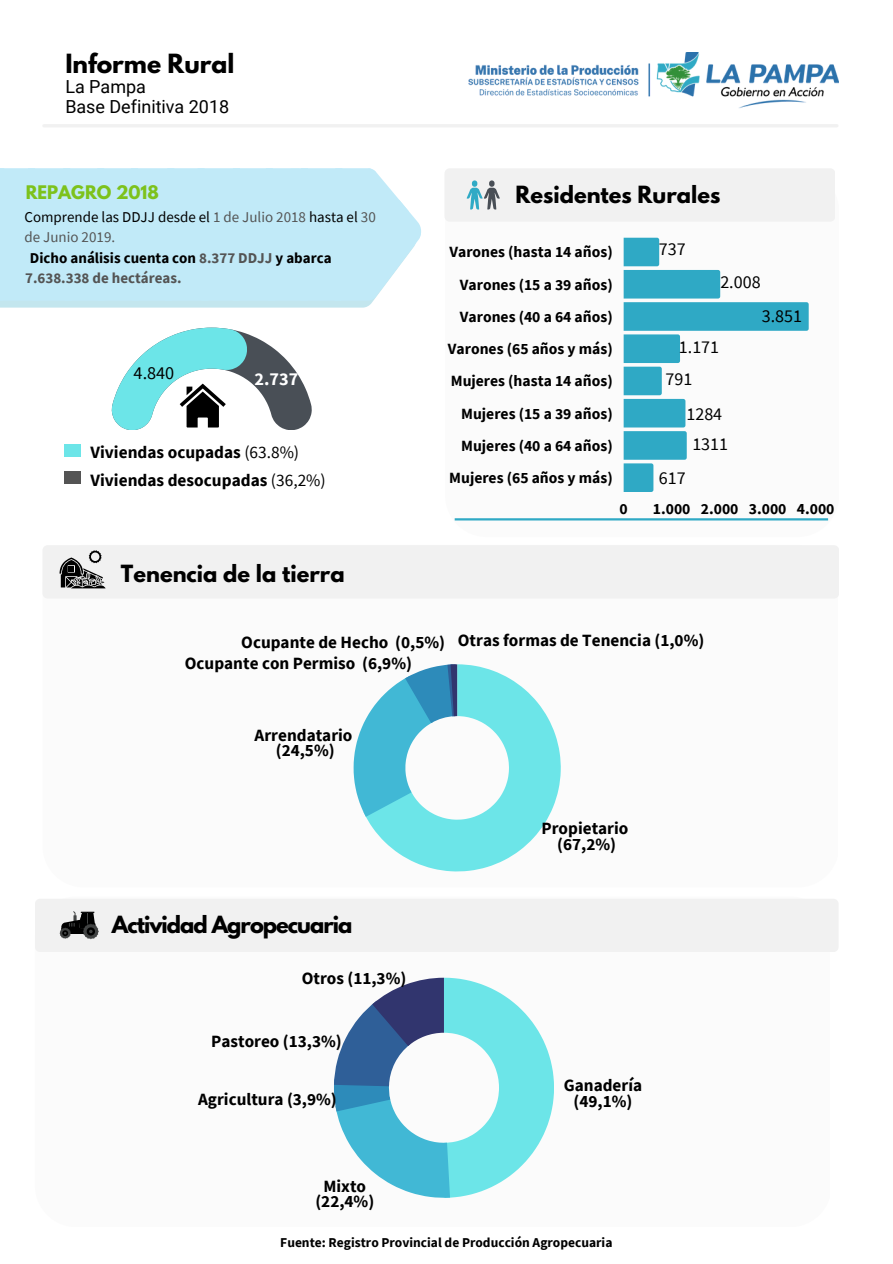
<style>
.page{position:relative;width:893px;height:1264px;background:#fff}
.page>*{position:absolute;margin:0;border:0;box-sizing:border-box;transform-origin:0 0}
.t1{font:700 23.4px "League Spartan";color:#000}
.t2{font:700 21px "League Spartan";color:#000}
.t3{font:700 21px "League Spartan";letter-spacing:-.045em;color:#000}
.t4{font:18.15px "Source Sans Pro";color:#000}
.t5{font:700 18.15px "Source Sans Pro";color:#fff}
.t6{font:18px/32.7px "Source Sans Pro";color:#000}
.t7{font:18px/20.2px "Roboto";color:#000}
.t8{font:700 17.25px/28.2px "Source Sans Pro";color:#000}
.t9{font:700 17.1px/15.8px "Source Sans Pro";color:#000;text-align:center}
.t10{font:700 16.65px "League Spartan";color:#7dc21c}
.t11{font:700 15.6px/32.2px "Source Sans Pro";color:#000;text-align:right}
.t12{font:15px "Source Sans Pro";color:#000}
.t13{font:700 15px "Source Sans Pro";color:#000}
.t14{font:700 15px "Source Sans Pro";color:#545454}
.t15{font:15px "Source Sans Pro";color:#545454}
.t16{font:700 13.5px "Source Sans Pro";color:#000}
.s1{color:#545454}
.s2{font-weight:400}
</style>
<div class="page">
<svg style="left:454px;top:237px;width:375px;height:284px"></svg>
<svg style="left:657px;top:238px;width:2px;height:28px"></svg>
<svg style="left:717px;top:270px;width:3px;height:28px"></svg>
<svg style="left:806px;top:302px;width:2px;height:29px"></svg>
<svg style="left:677px;top:334px;width:3px;height:29px"></svg>
<svg style="left:659px;top:366px;width:2px;height:29px"></svg>
<svg style="left:683px;top:399px;width:3px;height:61px"></svg>
<svg style="left:651px;top:463px;width:2px;height:29px"></svg>
<hr style="left:454px;top:518px;width:374px;height:2px;background:#2fa9c5">
<div style="left:0;top:301px;width:373px;height:6px;background:#c3e6ee"></div>
<div style="left:0;top:168px;width:421px;height:133px;background:#c1eaf8"></div>
<svg style="left:334px;top:977px;width:220px;height:220px"></svg>
<div style="left:444px;top:168px;width:391px;height:54px;background:#f1f1f1;border-radius:5px"></div>
<svg style="left:466px;top:180px;width:33px;height:29px"></svg>
<div style="left:42px;top:545px;width:797px;height:53px;background:#f1f1f1;border-radius:5px"></div>
<svg style="left:59px;top:550px;width:47px;height:38px"></svg>
<div style="left:35px;top:898px;width:803px;height:54px;background:#f1f1f1;border-radius:5px"></div>
<svg style="left:60px;top:911px;width:39px;height:28px"></svg>
<div style="left:64px;top:444px;width:17px;height:13px;background:#6ce5e8"></div>
<div style="left:64px;top:471px;width:17px;height:13px;background:#545454"></div>
<svg style="left:112px;top:327px;width:200px;height:103px"></svg>
<hr style="left:44px;top:124px;width:792px;height:3px;background:#f1f1f1">
<img style="left:468px;top:53px;width:370px;height:56px">
<svg style="left:353px;top:664px;width:207px;height:207px"></svg>
<h1 class="t1" style="left:65px;top:52px;width:170px">Informe Rural</h1>
<p class="t7" style="left:65px;top:77px;width:165px">La Pampa<br>Base Definitiva 2018</p>
<p class="t10" style="left:26px;top:184px;width:135px">REPAGRO 2018</p>
<p class="t2" style="left:515px;top:184px;width:206px">Residentes Rurales</p>
<p class="t12" style="left:25px;top:207px;width:353px">Comprende las DDJJ desde el <span class="s1">1 de Julio 2018</span> hasta el <span class="s1">30</span></p>
<p class="t15" style="left:25px;top:227px;width:92px">de Junio 2019.</p>
<p class="t13" style="left:30px;top:248px;width:303px">Dicho análisis cuenta con <span class="s1">8.377 DDJJ</span> y abarca</p>
<p class="t14" style="left:25px;top:268px;width:158px">7.638.338 de hectáreas.</p>
<p class="t6" style="left:658px;top:232px;width:28px">737</p>
<p class="t11" style="left:448px;top:236px;width:166px">Varones (hasta 14 años)<br>Varones (15 a 39 años)<br>Varones (40 a 64 años)<br>Varones (65 años y más)<br>Mujeres (hasta 14 años)<br>Mujeres (15 a 39 años)<br>Mujeres (40 a 64 años)<br>Mujeres (65 años y más)</p>
<p class="t6" style="left:720px;top:265px;width:42px">2.008</p>
<p class="t6" style="left:761px;top:299px;width:42px">3.851</p>
<p class="t6" style="left:665px;top:330px;width:55px;text-indent:13px">1.171<br>791</p>
<p class="t6" style="left:686px;top:398px;width:43px;line-height:30.3px;text-align:center">1284<br>1311</p>
<p class="t6" style="left:658px;top:461px;width:28px">617</p>
<p class="t4" style="left:134px;top:361px;width:42px">4.840</p>
<p class="t5" style="left:254px;top:367px;width:45px">2.737</p>
<p class="t8" style="left:90px;top:437px;width:237px">Viviendas ocupadas <span class="s2">(63.8%)<br></span>Viviendas desocupadas <span class="s2">(36,2%)</span></p>
<p class="t2" style="left:121px;top:563px;width:225px">Tenencia de la tierra</p>
<p class="t11" style="left:619px;top:492px;width:10px">0</p>
<p class="t11" style="left:652px;top:492px;width:183px">1.000 2.000 3.000 4.000</p>
<p class="t9" style="left:241px;top:632px;width:464px">Ocupante de Hecho (0,5%) Otras formas de Tenencia (1,0%)</p>
<p class="t9" style="left:185px;top:655px;width:228px">Ocupante con Permiso (6,9%)</p>
<p class="t9" style="left:254px;top:726px;width:99px">Arrendatario (24,5%)</p>
<p class="t3" style="left:112px;top:913px;width:242px">Actividad Agropecuaria</p>
<p class="t9" style="left:302px;top:970px;width:106px">Otros (11,3%)</p>
<p class="t9" style="left:211px;top:1032px;width:132px">Pastoreo (13,3%)</p>
<p class="t9" style="left:198px;top:1091px;width:140px">Agricultura (3,9%)</p>
<p class="t9" style="left:315px;top:1177px;width:60px">Mixto (22,4%)</p>
<p class="t9" style="left:541px;top:820px;width:88px">Propietario (67,2%)</p>
<p class="t9" style="left:564px;top:1076px;width:80px">Ganadería (49,1%)</p>
<p class="t16" style="left:280px;top:1233px;width:333px">Fuente: Registro Provincial de Producción Agropecuaria</p>
</div>
